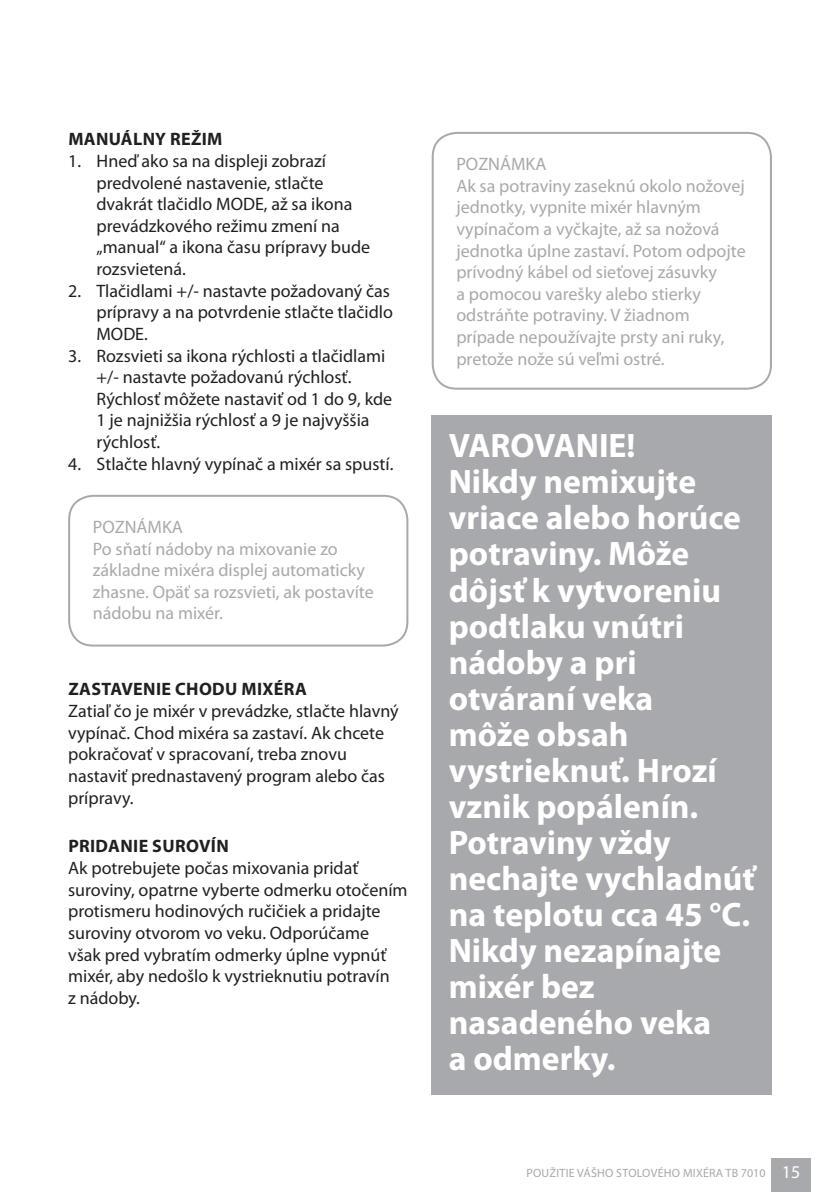
<style>
.page{position:relative;width:838px;height:1192px;background:#fff}
.page>*{position:absolute;margin:0;border:0;box-sizing:border-box;transform-origin:0 0}
.t1{font:700 34px/36px "Myriad Pro";color:#fff}
.t2{font:18px/21.6px "Myriad Pro";color:#231f20}
.t3{font:18px/21.6px "Myriad Pro";color:#a8a9ad}
.t4{font:700 18px "Myriad Pro";letter-spacing:.02em;color:#231f20}
.t5{font:12px "Myriad Pro";letter-spacing:.02em;color:#a8a9ad}
.s1{font-size:18px;color:#fff}
</style>
<div class="page">
<div style="left:771px;top:1158px;width:40px;height:33px;background:#a8a9ad"></div>
<div style="left:68px;top:495px;width:340px;height:151px;border:2px solid #a8a9ad;border-radius:24px"></div>
<div style="left:432px;top:132px;width:340px;height:257px;border:2px solid #a8a9ad;border-radius:24px"></div>
<div style="left:432px;top:415px;width:340px;height:679px;background:#a8a9ad"></div>
<p class="t4" style="left:68px;top:132px;width:156px">MANUÁLNY REŽIM</p>
<p class="t2" style="left:96px;top:151px;width:275px;text-indent:-28px">1. Hneď ako sa na displeji zobrazí predvolené nastavenie, stlačte dvakrát tlačidlo MODE, až sa ikona prevádzkového režimu zmení na „manual“ a ikona času prípravy bude rozsvietená.</p>
<p class="t2" style="left:96px;top:281px;width:298px;text-indent:-28px">2. Tlačidlami +/- nastavte požadovaný čas prípravy a na potvrdenie stlačte tlačidlo<br>MODE.</p>
<p class="t2" style="left:96px;top:346px;width:297px;text-indent:-28px">3. Rozsvieti sa ikona rýchlosti a tlačidlami +/- nastavte požadovanú rýchlosť.<br>Rýchlosť môžete nastaviť od 1 do 9, kde 1 je najnižšia rýchlosť a 9 je najvyššia rýchlosť.</p>
<p class="t2" style="left:68px;top:454px;width:327px">4. Stlačte hlavný vypínač a mixér sa spustí.</p>
<p class="t3" style="left:93px;top:517px;width:282px">POZNÁMKA<br>Po sňatí nádoby na mixovanie zo základne mixéra displej automaticky zhasne. Opäť sa rozsvieti, ak postavíte nádobu na mixér.</p>
<p class="t4" style="left:68px;top:682px;width:240px">ZASTAVENIE CHODU MIXÉRA</p>
<p class="t2" style="left:68px;top:701px;width:332px">Zatiaľ čo je mixér v prevádzke, stlačte hlavný vypínač. Chod mixéra sa zastaví. Ak chcete pokračovať v spracovaní, treba znovu nastaviť prednastavený program alebo čas prípravy.</p>
<p class="t4" style="left:68px;top:839px;width:162px">PRIDANIE SUROVÍN</p>
<p class="t2" style="left:68px;top:858px;width:341px">Ak potrebujete počas mixovania pridať suroviny, opatrne vyberte odmerku otočením protismeru hodinových ručičiek a pridajte suroviny otvorom vo veku. Odporúčame<br>však pred vybratím odmerky úplne vypnúť mixér, aby nedošlo k vystrieknutiu potravín<br>z nádoby.</p>
<p class="t3" style="left:456px;top:155px;width:291px">POZNÁMKA<br>Ak sa potraviny zaseknú okolo nožovej jednotky, vypnite mixér hlavným vypínačom a vyčkajte, až sa nožová jednotka úplne zastaví. Potom odpojte prívodný kábel od sieťovej zásuvky<br>a pomocou varešky alebo stierky odstráňte potraviny. V žiadnom prípade nepoužívajte prsty ani ruky, pretože nože sú veľmi ostré.</p>
<p class="t1" style="left:449px;top:431px;width:308px">VAROVANIE!<br>Nikdy nemixujte vriace alebo horúce potraviny. Môže dôjsť k vytvoreniu podtlaku vnútri nádoby a pri otváraní veka<br>môže obsah vystrieknuť. Hrozí vznik popálenín.<br>Potraviny vždy nechajte vychladnúť na teplotu cca 45 °C.<br>Nikdy nezapínajte mixér bez nasadeného veka<br>a odmerky.</p>
<p class="t5" style="left:526px;top:1168px;width:275px">POUŽITIE VÁŠHO STOLOVÉHO MIXÉRA TB 7010 <span class="s1">15</span></p>
</div>
